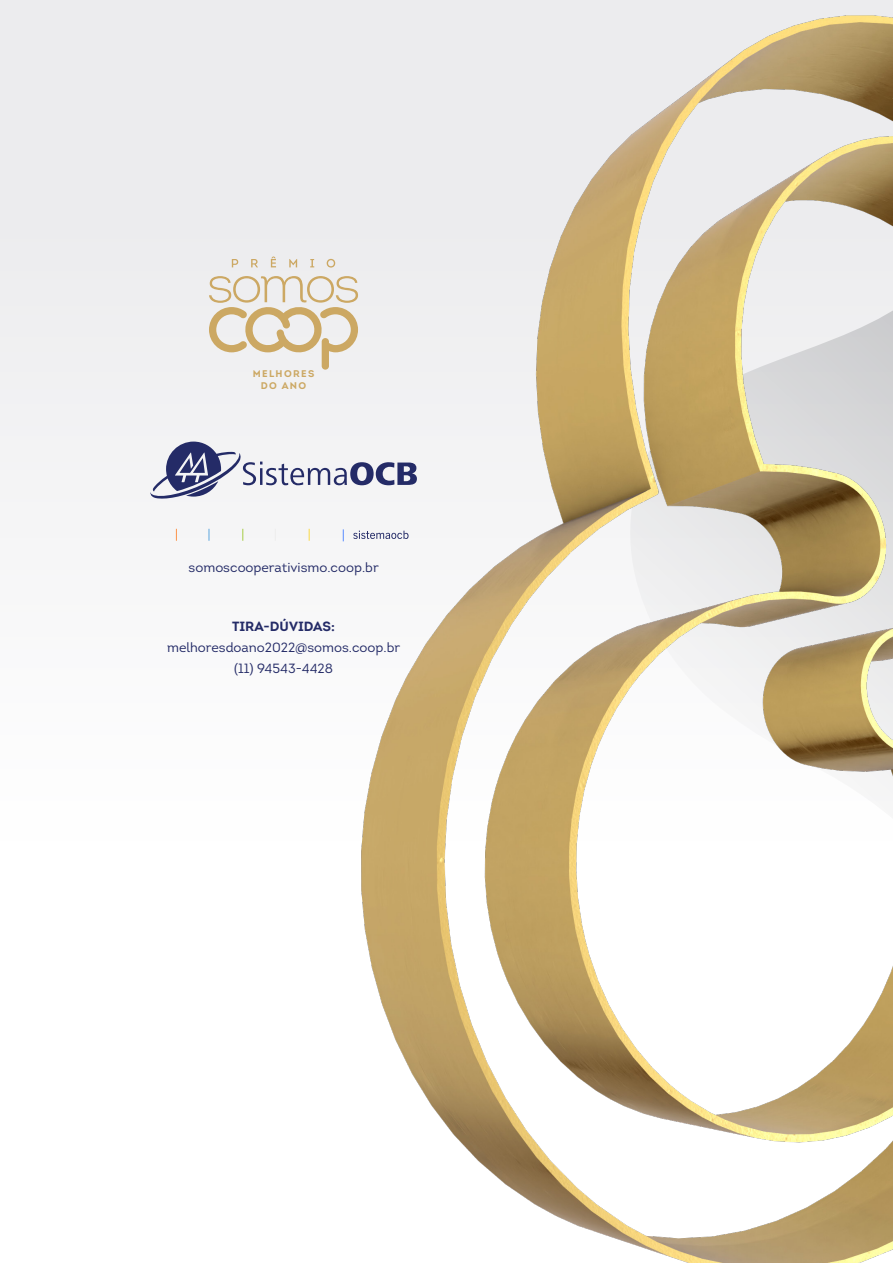
<style>
.page{position:relative;width:893px;height:1263px;background:#fff}
.page>*{position:absolute;margin:0;border:0;box-sizing:border-box;transform-origin:0 0}
.t1{font:13.35px "Intro";color:#242b67}
.t2{font:13.35px "Intro Bold Caps";color:#242b67}
.t3{font:700 9.75px "Intro";letter-spacing:.14em;color:#cca863}
</style>
<div class="page">
<div style="left:0;top:0;width:893px;height:841px;background:#ececee"></div>
<img style="left:310px;top:15px;width:583px;height:1248px">
<svg style="left:209px;top:276px;width:149px;height:94px"></svg>
<svg style="left:232px;top:259px;width:6px;height:8px"></svg>
<svg style="left:251px;top:259px;width:7px;height:8px"></svg>
<svg style="left:271px;top:256px;width:5px;height:11px"></svg>
<svg style="left:289px;top:259px;width:8px;height:8px"></svg>
<svg style="left:310px;top:259px;width:4px;height:8px"></svg>
<svg style="left:327px;top:259px;width:8px;height:9px"></svg>
<svg style="left:150px;top:442px;width:267px;height:58px"></svg>
<svg style="left:353px;top:531px;width:56px;height:8px"></svg>
<svg style="left:209px;top:529px;width:1px;height:12px"></svg>
<svg style="left:176px;top:529px;width:1px;height:12px"></svg>
<svg style="left:242px;top:529px;width:1px;height:12px"></svg>
<svg style="left:309px;top:529px;width:1px;height:12px"></svg>
<svg style="left:343px;top:529px;width:1px;height:12px"></svg>
<p class="t3" style="left:253px;top:367px;width:63px">MELHORES</p>
<p class="t3" style="left:261px;top:379px;width:47px">DO ANO</p>
<p class="t1" style="left:189px;top:559px;width:192px">somoscooperativismo.coop.br</p>
<p class="t2" style="left:232px;top:617px;width:104px">TIRA-DÚVIDAS:</p>
<p class="t1" style="left:167px;top:639px;width:235px">melhoresdoano2022@somos.coop.br</p>
<p class="t1" style="left:234px;top:660px;width:100px">(11) 94543-4428</p>
</div>
